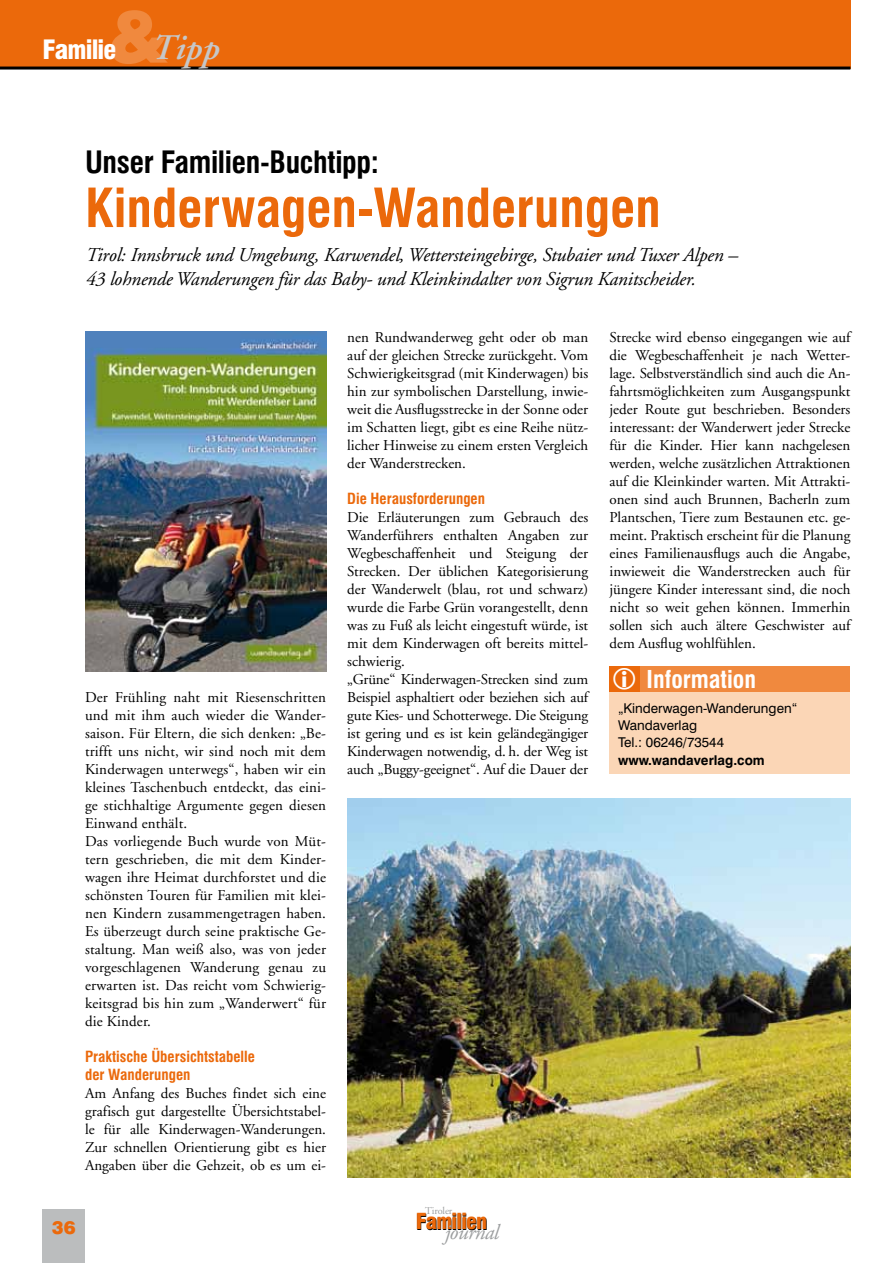
<style>
.page{position:relative;width:893px;height:1263px;background:#fff}
.page>*{position:absolute;margin:0;border:0;box-sizing:border-box;transform-origin:0 0}
.t1{font:900 70.95px "Swiss 721 BT";color:#f0893e}
.t2{font:700 condensed 52.5px "Swiss 721 BT";color:#eb690b}
.t3{font:italic 600 36px "Adobe Garamond";color:#c6c7c8}
.t4{font:700 condensed 30px "Swiss 721 BT";letter-spacing:-.01em;color:#000}
.t5{font:900 condensed 25.95px "Swiss 721 BT";letter-spacing:-.035em;color:#fff}
.t6{font:700 condensed 24px "Swiss 721 BT";color:#fff}
.t7{font:900 condensed 21.6px "Swiss 721 BT";letter-spacing:-.035em;color:#000}
.t8{font:italic 21.3px "Adobe Garamond";letter-spacing:-.025em;color:#9c9e9f}
.t9{font:italic 19.5px/24px "Adobe Garamond";letter-spacing:-.01em;color:#000}
.t10{font:900 18px "Swiss 721 BT";color:#eb690b}
.t11{font:15px/18px "Adobe Garamond";color:#000;text-align:justify}
.t12{font:700 condensed 15px/18px "Swiss 721 BT";color:#eb690b}
.t13{font:13.5px/17.2px "Swiss 721 BT";color:#000}
.t14{font:700 13.5px "Swiss 721 BT";color:#000}
.t15{font:10.35px "Adobe Garamond";letter-spacing:-.015em;color:#9c9e9f}
.s1{font-weight:700;color:#fff}
</style>
<div class="page">
<div style="left:0;top:0;width:850px;height:68px;background:#eb690b"></div>
<div style="left:43px;top:1209px;width:42px;height:54px;background:#bbbdbe"></div>
<hr style="left:0;top:67px;width:850px;height:3px;background:#000">
<img style="left:85px;top:332px;width:241px;height:340px">
<img style="left:347px;top:798px;width:503px;height:380px">
<div style="left:609px;top:687px;width:241px;height:87px;background:#fbd6b6"></div>
<div style="left:609px;top:666px;width:241px;height:26px;background:#f0893e"></div>
<div style="left:609px;top:666px;width:31px;height:26px;background:#eb690b"></div>
<h1 class="t1" style="left:108px;top:-6px;width:61px">&amp;</h1>
<h3 class="t3" style="left:150px;top:28px;width:69px">Tipp</h3>
<h3 class="t5" style="left:43px;top:34px;width:75px">Familie</h3>
<h3 class="t4" style="left:85px;top:144px;width:295px">Unser Familien-Buchtipp:</h3>
<h2 class="t2" style="left:85px;top:176px;width:577px">Kinderwagen-Wanderungen</h2>
<h3 class="t9" style="left:85px;top:243px;width:654px">Tirol: Innsbruck und Umgebung, Karwendel, Wettersteingebirge, Stubaier und Tuxer Alpen –<br>43 lohnende Wanderungen für das Baby- und Kleinkindalter von Sigrun Kanitscheider.</h3>
<p class="t11" style="left:85px;top:689px;width:242px;text-align:left">Der Frühling naht mit Riesenschritten und mit ihm auch wieder die Wander&shy;saison. Für Eltern, die sich denken: „Be&shy;trifft uns nicht, wir sind noch mit dem Kinderwagen unterwegs“, haben wir ein kleines Taschenbuch entdeckt, das eini&shy;ge stichhaltige Argumente gegen diesen Einwand enthält.<br>Das vorliegende Buch wurde von Müt&shy;tern geschrieben, die mit dem Kinder&shy;wagen ihre Heimat durchforstet und die schönsten Touren für Familien mit klei&shy;nen Kindern zusammengetragen haben.<br>Es überzeugt durch seine praktische Ge&shy;staltung. Man weiß also, was von jeder vorgeschlagenen Wanderung genau zu erwarten ist. Das reicht vom Schwierig&shy;keitsgrad bis hin zum „Wanderwert“ für die Kinder.</p>
<p class="t12" style="left:85px;top:1048px;width:171px">Praktische Übersichtstabelle der Wanderungen</p>
<p class="t11" style="left:85px;top:1085px;width:242px">Am Anfang des Buches findet sich eine grafisch gut dargestellte Übersichtstabel&shy;le für alle Kinderwagen-Wanderungen.<br>Zur schnellen Orientierung gibt es hier Angaben über die Gehzeit, ob es um ei-</p>
<p class="t10" style="left:52px;top:1216px;width:25px">36</p>
<p class="t11" style="left:347px;top:329px;width:242px">nen Rundwanderweg geht oder ob man auf der gleichen Strecke zurückgeht. Vom Schwierigkeitsgrad (mit Kinderwagen) bis hin zur symbolischen Darstellung, inwie&shy;weit die Ausflugsstrecke in der Sonne oder im Schatten liegt, gibt es eine Reihe nütz&shy;licher Hinweise zu einem ersten Vergleich der Wanderstrecken.</p>
<p class="t12" style="left:347px;top:490px;width:139px">Die Herausforderungen</p>
<p class="t11" style="left:347px;top:509px;width:242px;text-align:left">Die Erläuterungen zum Gebrauch des Wanderführers enthalten Angaben zur Wegbeschaffenheit und Steigung der Strecken. Der üblichen Kategorisierung der Wanderwelt (blau, rot und schwarz) wurde die Farbe Grün vorangestellt, denn was zu Fuß als leicht eingestuft würde, ist mit dem Kinderwagen oft bereits mittel&shy;schwierig.<br>„Grüne“ Kinderwagen-Strecken sind zum Beispiel asphaltiert oder beziehen sich auf gute Kies- und Schotterwege. Die Steigung ist gering und es ist kein geländegängiger Kinderwagen notwendig, d. h. der Weg ist auch „Buggy-geeignet“. Auf die Dauer der</p>
<p class="t11" style="left:609px;top:329px;width:242px">Strecke wird ebenso eingegangen wie auf die Wegbeschaffenheit je nach Wetter&shy;lage. Selbstverständlich sind auch die An&shy;fahrtsmöglichkeiten zum Ausgangspunkt jeder Route gut beschrieben. Besonders interessant: der Wanderwert jeder Strecke für die Kinder. Hier kann nachgelesen werden, welche zusätzlichen Attraktionen auf die Kleinkinder warten. Mit Attrakti&shy;onen sind auch Brunnen, Bacherln zum Plantschen, Tiere zum Bestaunen etc. ge&shy;meint. Praktisch erscheint für die Planung eines Familienausflugs auch die Angabe, inwieweit die Wanderstrecken auch für jüngere Kinder interessant sind, die noch nicht so weit gehen können. Immerhin sollen sich auch ältere Geschwister auf dem Ausflug wohlfühlen.<span class="s1">milie</span></p>
<h3 class="t6" style="left:647px;top:665px;width:111px">Information</h3>
<p class="t13" style="left:618px;top:699px;width:181px">„Kinderwagen-Wanderungen“<br>Wandaverlag<br>Tel.: 06246/73544</p>
<p class="t14" style="left:618px;top:751px;width:148px">www.wandaverlag.com</p>
<p class="t15" style="left:425px;top:1205px;width:29px">Tiroler</p>
<h3 class="t7" style="left:416px;top:1209px;width:73px">Familien</h3>
<h3 class="t8" style="left:444px;top:1221px;width:56px">journal</h3>
</div>
